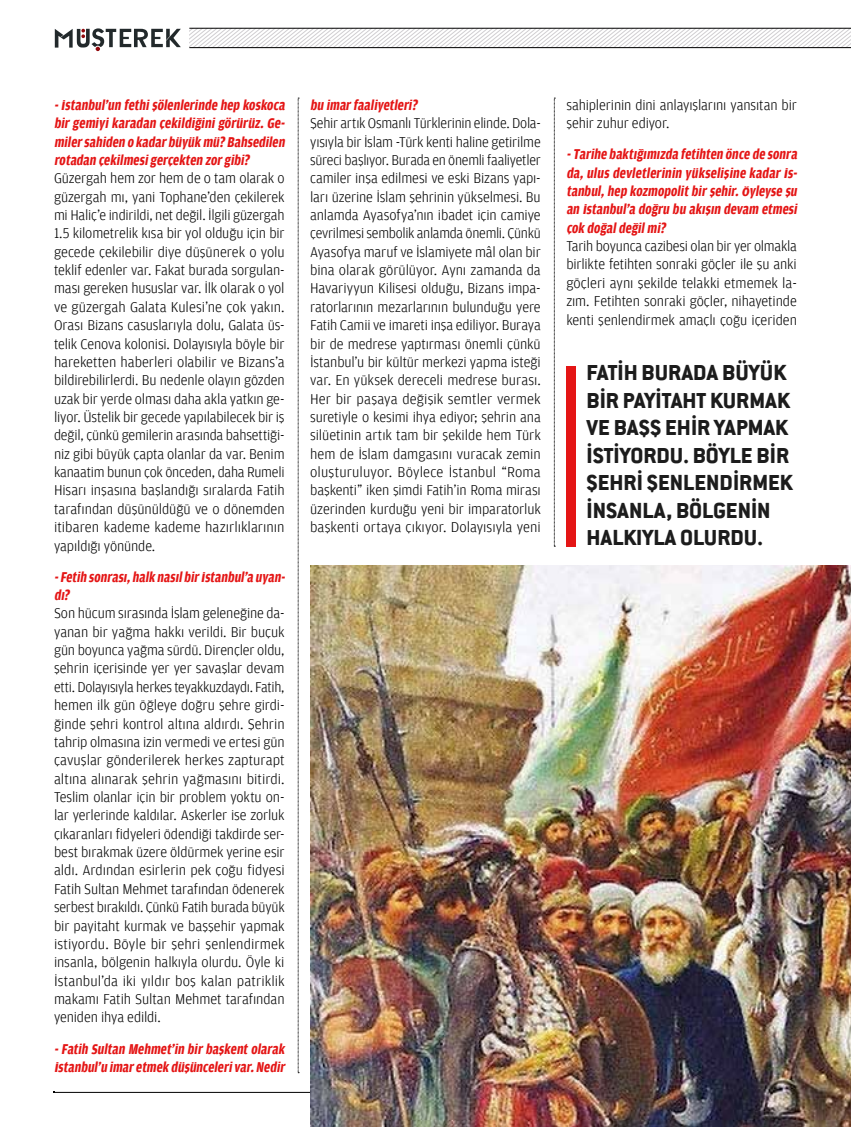
<style>
.page{position:relative;width:851px;height:1127px;background:#fff}
.page>*{position:absolute;margin:0;border:0;box-sizing:border-box;transform-origin:0 0}
.t1{font:24px/27.5px "Conduit Ultra Black Z";color:#1c1c1c}
.t2{font:300 15px/18.3px "Amplitude Light Z";letter-spacing:-.005em;color:#000;text-align:justify;scale:.96 1}
.t3{font:300 15px/18.3px "Amplitude Light Z";letter-spacing:-.005em;color:#000;text-align:justify;scale:.95 1}
.t4{font:italic 700 15px/18.3px "Amplitude Condkusak Bold Z";color:#e41515;text-align:justify;scale:.96 1}
.t5{font:italic 700 15px/18.3px "Amplitude Condkusak Bold Z";color:#e41515;scale:.95 1}
</style>
<div class="page">
<hr style="left:54px;top:1092px;width:796px;height:1px;background:#000">
<div style="left:566px;top:366px;width:9px;height:180px;background:#e41515"></div>
<svg style="left:189px;top:29px;width:661px;height:18px"></svg>
<hr style="left:189px;top:28px;width:661px;height:1px;background:#000">
<hr style="left:189px;top:47px;width:661px;height:1px;background:#000">
<svg style="left:55px;top:28px;width:126px;height:23px"></svg>
<img style="left:310px;top:566px;width:540px;height:561px">
<svg style="left:298px;top:98px;width:1px;height:975px"></svg>
<svg style="left:554px;top:98px;width:1px;height:449px"></svg>
<p class="t4" style="left:54px;top:96px;width:244px">-İstanbul’un fethişölenlerinde hep koskoca bir gemiyikaradan çekildiğinigörürüz.Ge&shy;miler sahiden o kadar büyük mü? Bahsedilen rotadan çekilmesigerçekten zor gibi?</p>
<p class="t2" style="left:54px;top:169px;width:242px">Güzergah hem zor hem de o tam olarak o güzergah mı, yani Tophane’den çekilerek mi Haliç’e indirildi, net değil. İlgili güzergah 1.5 kilometrelik kısa bir yol olduğu için bir gecede çekilebilir diye düşünerek o yolu teklif edenler var. Fakat burada sorgulan&shy;ması gereken hususlar var. İlk olarak o yol ve güzergah Galata Kulesi’ne çok yakın.<br>Orası Bizans casuslarıyla dolu, Galata üs&shy;telik Cenova kolonisi. Dolayısıyla böyle bir hareketten haberleri olabilir ve Bizans’a bildirebilirlerdi. Bu nedenle olayın gözden uzak bir yerde olması daha akla yatkın ge&shy;liyor. Üstelik bir gecede yapılabilecek bir iş değil, çünkü gemilerin arasında bahsettiği&shy;niz gibi büyük çapta olanlar da var. Benim kanaatim bunun çok önceden, daha Rumeli Hisarı inşasına başlandığı sıralarda Fatih tarafından düşünüldüğü ve o dönemden itibaren kademe kademe hazırlıklarının yapıldığı yönünde.</p>
<p class="t5" style="left:54px;top:568px;width:247px">-Fetih sonrası,halk nasılbirİstanbul’a uyan&shy;dı?</p>
<p class="t2" style="left:54px;top:604px;width:242px">Son hücum sırasında İslam geleneğine da&shy;yanan bir yağma hakkı verildi. Bir buçuk gün boyunca yağma sürdü. Dirençler oldu, şehrin içerisinde yer yer savaşlar devam etti. Dolayısıyla herkes teyakkuzdaydı. Fatih, hemen ilk gün öğleye doğru şehre girdi&shy;ğinde şehri kontrol altına aldırdı. Şehrin tahrip olmasına izin vermedi ve ertesi gün çavuşlar gönderilerek herkes zapturapt altına alınarak şehrin yağmasını bitirdi.<br>Teslim olanlar için bir problem yoktu on&shy;lar yerlerinde kaldılar. Askerler ise zorluk çıkaranları fidyeleri ödendiği takdirde ser&shy;best bırakmak üzere öldürmek yerine esir aldı. Ardından esirlerin pek çoğu fidyesi Fatih Sultan Mehmet tarafından ödenerek serbest bırakıldı. Çünkü Fatih burada büyük bir payitaht kurmak ve başşehir yapmak istiyordu. Böyle bir şehri şenlendirmek insanla, bölgenin halkıyla olurdu. Öyle ki İstanbul’da iki yıldır boş kalan patriklik makamı Fatih Sultan Mehmet tarafından yeniden ihya edildi.</p>
<p class="t4" style="left:54px;top:1039px;width:244px">-Fatih Sultan Mehmet’in bir başkentolarak<br>İstanbul’u imar etmek düşüncelerivar.Nedir</p>
<p class="t4" style="left:310px;top:96px;width:116px">bu imar faaliyetleri?</p>
<p class="t3" style="left:310px;top:114px;width:244px">Şehir artık Osmanlı Türklerinin elinde. Dola&shy;yısıyla bir İslam -Türk kenti haline getirilme süreci başlıyor. Burada en önemli faaliyetler camiler inşa edilmesi ve eski Bizans yapı&shy;ları üzerine İslam şehrinin yükselmesi. Bu anlamda Ayasofya’nın ibadet için camiye çevrilmesi sembolik anlamda önemli. Çünkü Ayasofya maruf ve İslamiyete mâl olan bir bina olarak görülüyor. Aynı zamanda da Havariyyun Kilisesi olduğu, Bizans impa&shy;ratorlarının mezarlarının bulunduğu yere Fatih Camii ve imareti inşa ediliyor. Buraya bir de medrese yaptırması önemli çünkü İstanbul’u bir kültür merkezi yapma isteği var. En yüksek dereceli medrese burası.<br>Her bir paşaya değişik semtler vermek suretiyle o kesimi ihya ediyor; şehrin ana silüetinin artık tam bir şekilde hem Türk hem de İslam damgasını vuracak zemin oluşturuluyor. Böylece İstanbul “Roma başkenti” iken şimdi Fatih’in Roma mirası üzerinden kurduğu yeni bir imparatorluk başkenti ortaya çıkıyor. Dolayısıyla yeni</p>
<p class="t2" style="left:566px;top:96px;width:242px">sahiplerinin dini anlayışlarını yansıtan bir şehir zuhur ediyor.</p>
<p class="t4" style="left:566px;top:145px;width:244px">-Tarihe baktığımızda fetihten önce de sonra da,ulus devletlerinin yükselişine kadar İs&shy;tanbul,hep kozmopolitbir şehir.Öyleyse şu an İstanbul’a doğru bu akışın devam etmesi çok doğaldeğilmi?</p>
<p class="t3" style="left:566px;top:237px;width:244px">Tarih boyunca cazibesi olan bir yer olmakla birlikte fetihten sonraki göçler ile şu anki göçleri aynı şekilde telakki etmemek la&shy;zım. Fetihten sonraki göçler, nihayetinde kenti şenlendirmek amaçlı çoğu içeriden</p>
<h1 class="t1" style="left:586px;top:358px;width:208px">FATIH BURADA BÜYÜK<br>BIR PAYITAHT KURMAK<br>VE BAŞŞ EHIR YAPMAK<br>ISTIYORDU. BÖYLE BIR<br>ŞEHRI ŞENLENDIRMEK<br>INSANLA, BÖLGENIN<br>HALKIYLA OLURDU.</h1>
</div>
